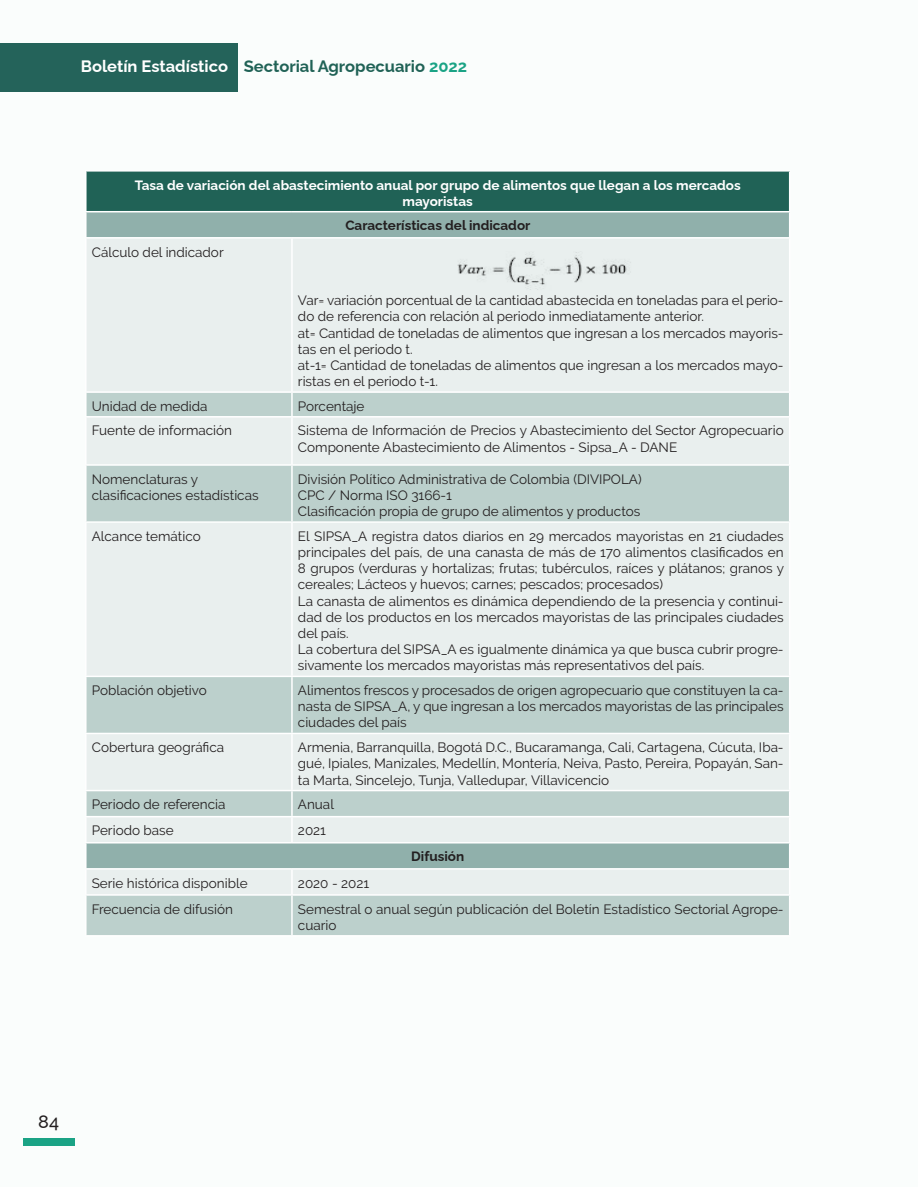
<style>
.page{position:relative;width:918px;height:1188px;background:#fff}
.page>*{position:absolute;margin:0;border:0;box-sizing:border-box;transform-origin:0 0}
.t1{font:100 18px "Raleway";color:#231f20}
.t2{font:100 16.5px "Raleway";color:#206256}
.t3{font:13.5px/16.2px "Raleway";color:#231f20}
.t4{font:100 13.5px "Raleway";color:#fff}
.t5{font:100 13.5px "Raleway";color:#231f20}
.s1{color:#fff}
.s2{color:#1aa385}
</style>
<div class="page">
<div style="left:1px;top:1px;width:917px;height:1186px;background:#fafdfc"></div>
<div style="left:0;top:43px;width:238px;height:49px;background:#24635a"></div>
<div style="left:23px;top:1138px;width:51px;height:7px;background:#1aa385"></div>
<div style="left:86px;top:171px;width:704px;height:41px;background:#206256"></div>
<div style="left:87px;top:212px;width:702px;height:25px;background:#90b0ab"></div>
<div style="left:87px;top:239px;width:702px;height:152px;background:#e9efee"></div>
<svg style="left:87px;top:393px;width:702px;height:542px;background:#d4e0de"></svg>
<hr style="left:85px;top:170px;width:207px;height:2px;background:#fff">
<hr style="left:85px;top:172px;width:2px;height:39px;background:#fff">
<hr style="left:292px;top:170px;width:498px;height:2px;background:#fff">
<hr style="left:789px;top:172px;width:1px;height:39px;background:#fff">
<hr style="left:85px;top:211px;width:207px;height:1px;background:#fff">
<hr style="left:85px;top:212px;width:2px;height:25px;background:#fff">
<hr style="left:292px;top:211px;width:498px;height:1px;background:#fff">
<hr style="left:85px;top:237px;width:207px;height:2px;background:#fff">
<hr style="left:85px;top:239px;width:2px;height:152px;background:#fff">
<hr style="left:292px;top:237px;width:498px;height:2px;background:#fff">
<hr style="left:291px;top:239px;width:2px;height:152px;background:#fff">
<hr style="left:789px;top:239px;width:1px;height:152px;background:#fff">
<hr style="left:85px;top:391px;width:207px;height:2px;background:#fff">
<hr style="left:85px;top:393px;width:2px;height:23px;background:#fff">
<hr style="left:292px;top:391px;width:498px;height:2px;background:#fff">
<hr style="left:291px;top:393px;width:2px;height:23px;background:#fff">
<hr style="left:85px;top:416px;width:207px;height:2px;background:#fff">
<hr style="left:85px;top:418px;width:2px;height:46px;background:#fff">
<hr style="left:292px;top:416px;width:498px;height:2px;background:#fff">
<hr style="left:291px;top:418px;width:2px;height:46px;background:#fff">
<hr style="left:789px;top:418px;width:1px;height:46px;background:#fff">
<hr style="left:85px;top:464px;width:207px;height:2px;background:#fff">
<hr style="left:85px;top:466px;width:2px;height:55px;background:#fff">
<hr style="left:292px;top:464px;width:498px;height:2px;background:#fff">
<hr style="left:291px;top:466px;width:2px;height:55px;background:#fff">
<hr style="left:789px;top:466px;width:1px;height:55px;background:#fff">
<hr style="left:85px;top:521px;width:207px;height:2px;background:#fff">
<hr style="left:85px;top:523px;width:2px;height:153px;background:#fff">
<hr style="left:292px;top:521px;width:498px;height:2px;background:#fff">
<hr style="left:291px;top:523px;width:2px;height:153px;background:#fff">
<hr style="left:789px;top:523px;width:1px;height:153px;background:#fff">
<hr style="left:85px;top:676px;width:207px;height:1px;background:#fff">
<hr style="left:85px;top:677px;width:2px;height:56px;background:#fff">
<hr style="left:292px;top:676px;width:498px;height:1px;background:#fff">
<hr style="left:291px;top:677px;width:2px;height:56px;background:#fff">
<hr style="left:789px;top:677px;width:1px;height:56px;background:#fff">
<hr style="left:85px;top:733px;width:207px;height:1px;background:#fff">
<hr style="left:85px;top:734px;width:2px;height:56px;background:#fff">
<hr style="left:292px;top:733px;width:498px;height:1px;background:#fff">
<hr style="left:291px;top:734px;width:2px;height:56px;background:#fff">
<hr style="left:789px;top:734px;width:1px;height:56px;background:#fff">
<hr style="left:85px;top:790px;width:207px;height:1px;background:#fff">
<hr style="left:85px;top:791px;width:2px;height:25px;background:#fff">
<hr style="left:292px;top:790px;width:498px;height:1px;background:#fff">
<hr style="left:291px;top:791px;width:2px;height:25px;background:#fff">
<hr style="left:85px;top:816px;width:207px;height:1px;background:#fff">
<hr style="left:85px;top:817px;width:2px;height:25px;background:#fff">
<hr style="left:292px;top:816px;width:498px;height:1px;background:#fff">
<hr style="left:291px;top:817px;width:2px;height:25px;background:#fff">
<hr style="left:85px;top:842px;width:207px;height:2px;background:#fff">
<hr style="left:85px;top:844px;width:2px;height:24px;background:#fff">
<hr style="left:292px;top:842px;width:498px;height:2px;background:#fff">
<hr style="left:85px;top:868px;width:207px;height:2px;background:#fff">
<hr style="left:85px;top:870px;width:2px;height:24px;background:#fff">
<hr style="left:292px;top:868px;width:498px;height:2px;background:#fff">
<hr style="left:291px;top:870px;width:2px;height:24px;background:#fff">
<hr style="left:85px;top:894px;width:207px;height:2px;background:#fff">
<hr style="left:85px;top:896px;width:2px;height:39px;background:#fff">
<hr style="left:292px;top:894px;width:498px;height:2px;background:#fff">
<hr style="left:291px;top:896px;width:2px;height:39px;background:#fff">
<hr style="left:789px;top:896px;width:1px;height:39px;background:#fff">
<hr style="left:85px;top:935px;width:207px;height:2px;background:#fff">
<hr style="left:292px;top:935px;width:498px;height:2px;background:#fff">
<img style="left:448px;top:252px;width:186px;height:40px">
<p class="t2" style="left:81px;top:53px;width:388px"><span class="s1">Boletín Estadístico</span> Sectorial Agropecuario <span class="s2">2022</span></p>
<p class="t4" style="left:135px;top:174px;width:608px">Tasa de variación del abastecimiento anual por grupo de alimentos que llegan a los mercados</p>
<p class="t4" style="left:403px;top:190px;width:72px">mayoristas</p>
<p class="t5" style="left:345px;top:215px;width:187px">Características del indicador</p>
<p class="t3" style="left:92px;top:244px;width:133px">Cálculo del indicador</p>
<p class="t3" style="left:298px;top:292px;width:487px">Var= variación porcentual de la cantidad abastecida en toneladas para el perio&shy;do de referencia con relación al periodo inmediatamente anterior.</p>
<p class="t3" style="left:298px;top:325px;width:487px">at= Cantidad de toneladas de alimentos que ingresan a los mercados mayoris&shy;tas en el periodo t.</p>
<p class="t3" style="left:298px;top:357px;width:487px">at-1= Cantidad de toneladas de alimentos que ingresan a los mercados mayo&shy;ristas en el periodo t-1.</p>
<p class="t3" style="left:92px;top:398px;width:117px">Unidad de medida</p>
<p class="t3" style="left:298px;top:398px;width:68px">Porcentaje</p>
<p class="t3" style="left:92px;top:423px;width:142px">Fuente de información</p>
<p class="t3" style="left:298px;top:423px;width:487px">Sistema de Información de Precios y Abastecimiento del Sector Agropecuario<br>Componente Abastecimiento de Alimentos - Sipsa_A - DANE</p>
<p class="t3" style="left:92px;top:471px;width:108px">Nomenclaturas y</p>
<p class="t3" style="left:92px;top:487px;width:168px">clasificaciones estadísticas</p>
<p class="t3" style="left:298px;top:471px;width:345px">División Político Administrativa de Colombia (DIVIPOLA)</p>
<p class="t3" style="left:298px;top:487px;width:155px">CPC / Norma ISO 3166-1</p>
<p class="t3" style="left:298px;top:503px;width:344px">Clasificación propia de grupo de alimentos y productos</p>
<p class="t3" style="left:92px;top:528px;width:110px">Alcance temático</p>
<p class="t3" style="left:298px;top:528px;width:488px;text-align:justify">El SIPSA_A registra datos diarios en 29 mercados mayoristas en 21 ciudades principales del país, de una canasta de más de 170 alimentos clasificados en 8 grupos (verduras y hortalizas; frutas; tubérculos, raíces y plátanos; granos y cereales; Lácteos y huevos; carnes; pescados; procesados)</p>
<p class="t3" style="left:298px;top:593px;width:487px;text-align:justify">La canasta de alimentos es dinámica dependiendo de la presencia y continui&shy;dad de los productos en los mercados mayoristas de las principales ciudades del país.</p>
<p class="t3" style="left:298px;top:641px;width:487px">La cobertura del SIPSA_A es igualmente dinámica ya que busca cubrir progre&shy;sivamente los mercados mayoristas más representativos del país.</p>
<p class="t3" style="left:92px;top:682px;width:117px">Población objetivo</p>
<p class="t3" style="left:298px;top:682px;width:487px;text-align:justify">Alimentos frescos y procesados de origen agropecuario que constituyen la ca&shy;nasta de SIPSA_A, y que ingresan a los mercados mayoristas de las principales ciudades del país</p>
<p class="t3" style="left:92px;top:739px;width:134px">Cobertura geográfica</p>
<p class="t3" style="left:298px;top:739px;width:487px;text-align:justify">Armenia, Barranquilla, Bogotá D.C., Bucaramanga, Cali, Cartagena, Cúcuta, Iba&shy;gué, Ipiales, Manizales, Medellín, Montería, Neiva, Pasto, Pereira, Popayán, San&shy;ta Marta, Sincelejo, Tunja, Valledupar, Villavicencio</p>
<p class="t3" style="left:92px;top:796px;width:135px">Periodo de referencia</p>
<p class="t3" style="left:298px;top:796px;width:38px">Anual</p>
<p class="t3" style="left:92px;top:822px;width:83px">Periodo base</p>
<p class="t3" style="left:298px;top:822px;width:30px">2021</p>
<p class="t5" style="left:411px;top:846px;width:54px">Difusión</p>
<p class="t3" style="left:92px;top:875px;width:157px">Serie histórica disponible</p>
<p class="t3" style="left:298px;top:875px;width:73px">2020 - 2021</p>
<p class="t3" style="left:92px;top:901px;width:143px">Frecuencia de difusión</p>
<p class="t3" style="left:298px;top:901px;width:487px">Semestral o anual según publicación del Boletín Estadístico Sectorial Agrope&shy;cuario</p>
<h1 class="t1" style="left:38px;top:1107px;width:22px">84</h1>
</div>
